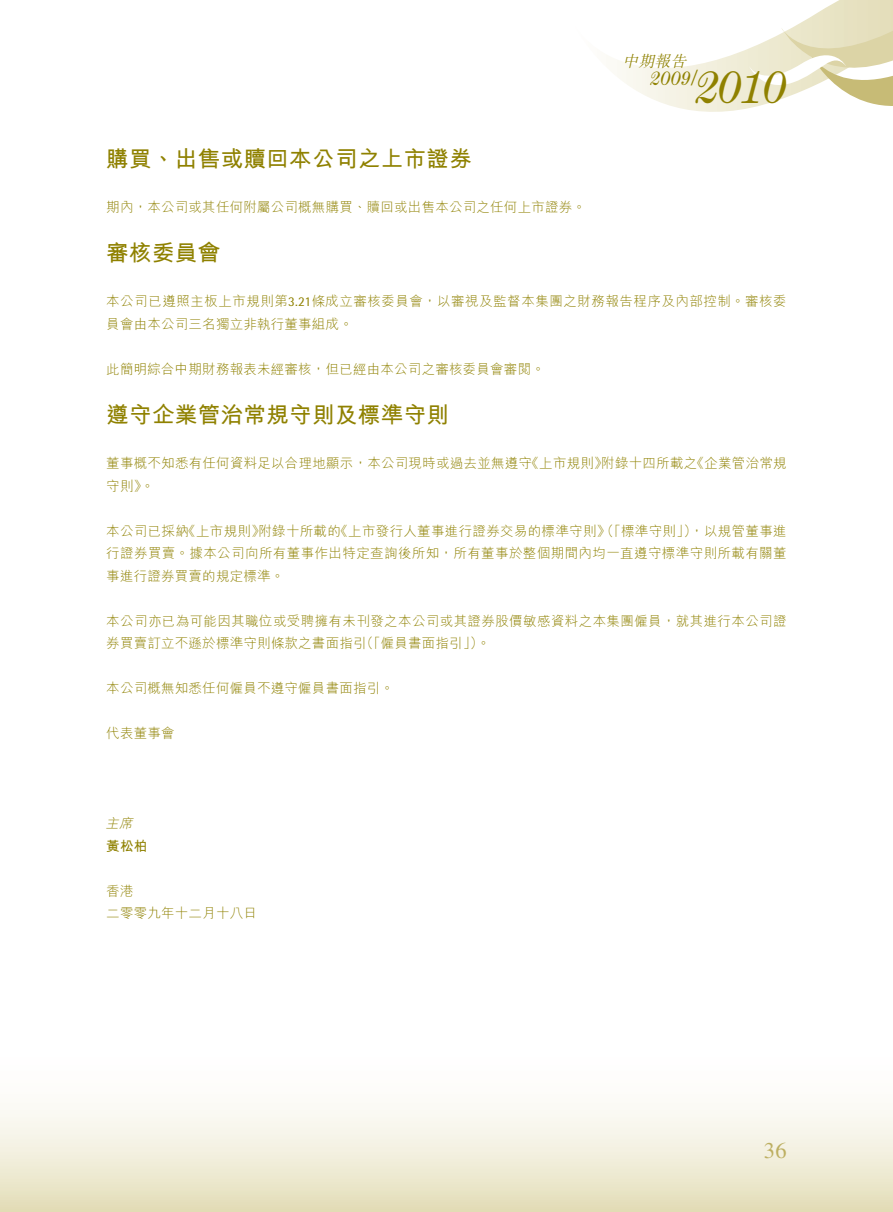
<style>
.page{position:relative;width:893px;height:1212px;background:#fff}
.page>*{position:absolute;margin:0;border:0;box-sizing:border-box;transform-origin:0 0}
.t1{font:italic 48.6px "Century Expanded LT Std";color:#8f8100}
.t2{font:700 22.5px "M Hei HK";letter-spacing:.015em;color:#8f8100}
.t3{font:22.5px "Times LT Std";color:#bdaf61}
.t4{font:italic 20.7px "Century Expanded LT Std";color:#8f8100}
.t5{font:italic 300 15.75px "M Sung HK";color:#8f8100}
.t6{font:300 13.5px/22.5px "M Hei HK";letter-spacing:.02em;color:#8f8100}
.t7{font:300 13.5px/22.5px "M Hei HK";letter-spacing:.04em;color:#8f8100}
.t8{font:700 13.5px "M Hei HK";color:#8f8100}
.t9{font:italic 300 13.5px "M Hei HK";color:#8f8100}
.s1{font-family:"Rotis Semi Sans";font-weight:400}
</style>
<div class="page">
<svg style="left:617px;top:48px;width:132px;height:64px"></svg>
<svg style="left:749px;top:0;width:144px;height:108px"></svg>
<div style="left:0;top:1033px;width:893px;height:179px;background:linear-gradient(to bottom,#fff,#e7e2c2)"></div>
<p class="t5" style="left:622px;top:50px;width:70px">中期報告</p>
<h3 class="t4" style="left:650px;top:65px;width:48px">2009/</h3>
<h1 class="t1" style="left:695px;top:57px;width:94px">2010</h1>
<h2 class="t2" style="left:106px;top:142px;width:367px">購買、出售或贖回本公司之上市證券</h2>
<p class="t6" style="left:106px;top:195px;width:481px">期內，本公司或其任何附屬公司概無購買、贖回或出售本公司之任何上市證券。</p>
<h2 class="t2" style="left:106px;top:237px;width:116px">審核委員會</h2>
<p class="t7" style="left:106px;top:290px;width:682px">本公司已遵照主板上市規則第<span class="s1">3.21</span>條成立審核委員會，以審視及監督本集團之財務報告程序及內部控制。審核委員會由本公司三名獨立非執行董事組成。</p>
<p class="t6" style="left:106px;top:357px;width:440px">此簡明綜合中期財務報表未經審核，但已經由本公司之審核委員會審閱。</p>
<h2 class="t2" style="left:106px;top:399px;width:344px">遵守企業管治常規守則及標準守則</h2>
<p class="t6" style="left:691px;top:452px;width:97px">《企業管治常規</p>
<p class="t6" style="left:601px;top:452px;width:97px">附錄十四所載之</p>
<p class="t6" style="left:106px;top:452px;width:427px">董事概不知悉有任何資料足以合理地顯示，本公司現時或過去並無遵守守則。《</p>
<p class="t6" style="left:526px;top:452px;width:84px">《上市規則》</p>
<p class="t6" style="left:334px;top:519px;width:364px">《上市發行人董事進行證券交易的標準守則》（「標準守則」）</p>
<p class="t6" style="left:258px;top:519px;width:84px">附錄十所載的</p>
<p class="t6" style="left:182px;top:519px;width:84px">《上市規則》</p>
<p class="t6" style="left:106px;top:519px;width:682px">本公司已採納<br>行證券買賣。據本公司向所有董事作出特定查詢後所知，所有董事於整個期間內均一直遵守標準守則所載有關董事進行證券買賣的規定標準。</p>
<p class="t6" style="left:360px;top:609px;width:428px;text-indent:-254px">本公司亦已為可能因其職位或受聘擁有未刊發之本公司或其證券股價敏感資料之本集團僱員，就其進行本公司證（「僱員書面指引 。(「</p>
<p class="t6" style="left:690px;top:519px;width:98px">，以規管董事進</p>
<p class="t6" style="left:106px;top:632px;width:262px">券買賣訂立不遜於標準守則條款之書面指引</p>
<p class="t6" style="left:106px;top:677px;width:289px">本公司概無知悉任何僱員不遵守僱員書面指引。</p>
<p class="t6" style="left:106px;top:722px;width:70px">代表董事會</p>
<p class="t9" style="left:105px;top:814px;width:33px">主席</p>
<p class="t8" style="left:106px;top:836px;width:42px">黃松柏</p>
<p class="t6" style="left:106px;top:879px;width:152px">香港<br>二零零九年十二月十八日</p>
<h2 class="t3" style="left:764px;top:1138px;width:12px">36</h2>
</div>
